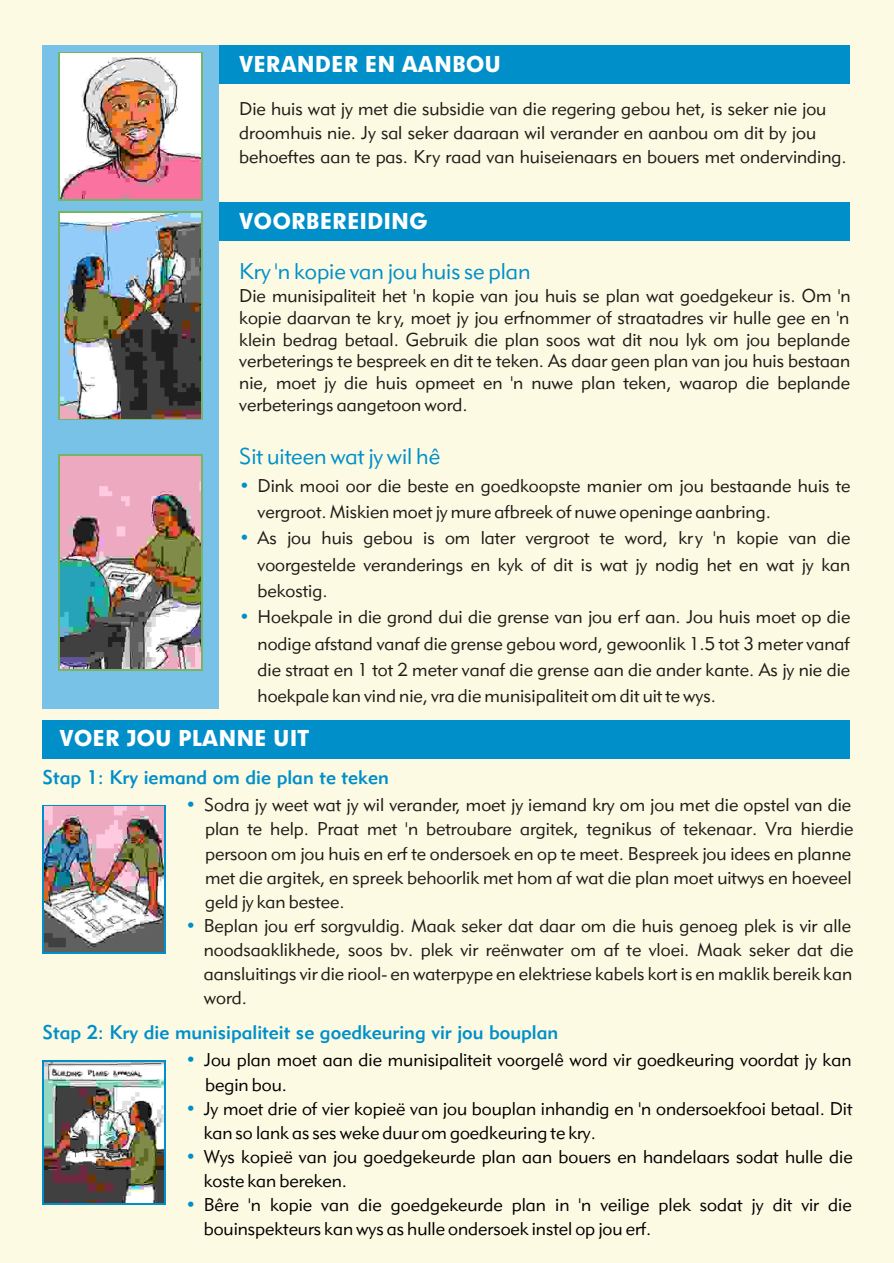
<style>
.page{position:relative;width:894px;height:1263px;background:#fcfae3}
.page>*{position:absolute;margin:0;border:0;box-sizing:border-box;transform-origin:0 0}
.t1{font:22.5px "Geometr 415 Lt BT";color:#008fc9}
.t2{font:700 21px "Geometr 706 Md BT";color:#fff}
.t3{font:19.5px "Geometr 415 Md BT";color:#008fc9}
.t4{font:18.3px/24.2px "Geometr 415 Lt BT";color:#1f1a17}
.t5{font:18.3px "Geometr 415 Lt BT";color:#000}
.s1{color:#008fc9}
</style>
<div class="page">
<div style="left:43px;top:45px;width:807px;height:38px;background:#008fc9"></div>
<div style="left:43px;top:202px;width:807px;height:38px;background:#008fc9"></div>
<div style="left:43px;top:45px;width:176px;height:663px;background:#78c2e8"></div>
<div style="left:43px;top:721px;width:807px;height:38px;background:#008fc9"></div>
<svg style="left:58px;top:52px;width:145px;height:149px"></svg>
<img style="left:61px;top:54px;width:140px;height:145px">
<svg style="left:58px;top:212px;width:145px;height:208px;background:#85b582"></svg>
<img style="left:61px;top:214px;width:140px;height:204px">
<svg style="left:58px;top:454px;width:145px;height:217px;background:#78b16d"></svg>
<img style="left:61px;top:456px;width:140px;height:213px">
<svg style="left:43px;top:1060px;width:123px;height:145px"></svg>
<img style="left:45px;top:1062px;width:119px;height:141px">
<div style="left:43px;top:805px;width:123px;height:149px;background:linear-gradient(to right,#606060,#606060)"></div>
<img style="left:45px;top:807px;width:119px;height:144px">
<p class="t2" style="left:239px;top:56px;width:263px">VERANDER EN AANBOU</p>
<p class="t4" style="left:239px;top:98px;width:609px">Die huis wat jy met die subsidie van die regering gebou het, is seker nie jou droomhuis nie. Jy sal seker daaraan wil verander en aanbou om dit by jou behoeftes aan te pas. Kry raad van huiseienaars en bouers met ondervinding.</p>
<p class="t2" style="left:239px;top:213px;width:190px">VOORBEREIDING</p>
<p class="t1" style="left:239px;top:262px;width:293px">Kry 'n kopie van jou huis se plan</p>
<p class="t4" style="left:239px;top:286px;width:613px;line-height:21.9px;text-align:justify">Die munisipaliteit het 'n kopie van jou huis se plan wat goedgekeur is. Om 'n kopie daarvan te kr y, moet jy jou erfnommer of straatadres vir hulle gee en 'n klein bedrag betaal. Gebruik die plan soos wat dit nou lyk om jou beplande verbeterings te bespreek en dit te teken. As daar geen plan van jou huis bestaan nie, moet jy die huis opmeet en 'n nuwe plan teken, waarop die beplande verbeterings aangetoon word.</p>
<p class="t1" style="left:239px;top:447px;width:202px">Sit uiteen wat jy wil hê</p>
<p class="t4" style="left:239px;top:475px;width:613px"><span class="s1">•</span> Dink mooi oor die beste en goedkoopste manier om jou bestaande huis te</p>
<p class="t4" style="left:239px;top:528px;width:613px"><span class="s1">•</span> As jou huis gebou is om later vergroot te word, kr y 'n kopie van die</p>
<p class="t4" style="left:258px;top:501px;width:515px">vergroot. Miskien moet jy mure afbreek of nuwe openinge aanbring.</p>
<p class="t4" style="left:258px;top:553px;width:594px;line-height:26.2px">voorgestelde veranderings en kyk of dit is wat jy nodig het en wat jy kan bekostig.</p>
<p class="t4" style="left:258px;top:632px;width:594px;line-height:26.2px;text-align:justify">nodige afstand vanaf die grense gebou word, gewoonlik 1.5 tot 3 meter vanaf die straat en 1 tot 2 meter vanaf die grense aan die ander kante. As jy nie die hoekpale kan vind nie, vra die munisipaliteit om dit uit te wys.</p>
<p class="t4" style="left:239px;top:607px;width:613px"><span class="s1">•</span> Hoekpale in die grond dui die grense van jou erf aan. Jou huis moet op die</p>
<p class="t2" style="left:60px;top:730px;width:251px">VOER JOU PLANNE UIT</p>
<p class="t3" style="left:43px;top:770px;width:348px">Stap 1: Kry iemand om die plan te teken</p>
<p class="t4" style="left:185px;top:794px;width:667px"><span class="s1">•</span> Sodra jy weet wat jy wil verander, moet jy iemand kry om jou met die opstel van die</p>
<p class="t4" style="left:205px;top:819px;width:650px">plan te help. Praat met 'n betroubare argitek, tegnikus of tekenaar. Vra hierdie persoon om jou huis en erf te ondersoek en op te meet. Bespreek jou idees en planne met die argitek, en spreek behoorlik met hom af wat die plan moet uitwys en hoeveel geld jy kan bestee.</p>
<p class="t4" style="left:204px;top:939px;width:651px;text-align:justify">noodsaaklikhede, soos bv. plek vir reënwater om af te vloei. Maak seker dat die aansluitings vir die riool- en waterpype en elektriese kabels kort is en maklik bereik kan word.</p>
<p class="t4" style="left:185px;top:915px;width:667px"><span class="s1">•</span> Beplan jou erf sorgvuldig. Maak seker dat daar om die huis genoeg plek is vir alle</p>
<p class="t3" style="left:43px;top:1024px;width:517px">Stap 2: Kry die munisipaliteit se goedkeuring vir jou bouplan</p>
<p class="t5" style="left:185px;top:1053px;width:667px"><span class="s1">•</span> Jou plan moet aan die munisipaliteit voorgelê word vir goedkeuring voordat jy kan</p>
<p class="t5" style="left:185px;top:1101px;width:668px"><span class="s1">•</span> Jy moet drie of vier kopieë van jou bouplan inhandig en 'n ondersoekfooi betaal. Dit</p>
<p class="t5" style="left:185px;top:1149px;width:669px"><span class="s1">•</span> Wys kopieë van jou goedgekeurde plan aan bouers en handelaars sodat hulle die</p>
<p class="t5" style="left:185px;top:1197px;width:668px"><span class="s1">•</span> Bêre 'n kopie van die goedgekeurde plan in 'n veilige plek sodat jy dit vir die</p>
<p class="t5" style="left:205px;top:1077px;width:83px">begin bou.</p>
<p class="t5" style="left:204px;top:1125px;width:394px">kan so lank as ses weke duur om goedkeuring te kry.</p>
<p class="t5" style="left:204px;top:1173px;width:145px">koste kan bereken.</p>
<p class="t5" style="left:204px;top:1221px;width:449px">bouinspekteurs kan wys as hulle ondersoek instel op jou erf.</p>
</div>
